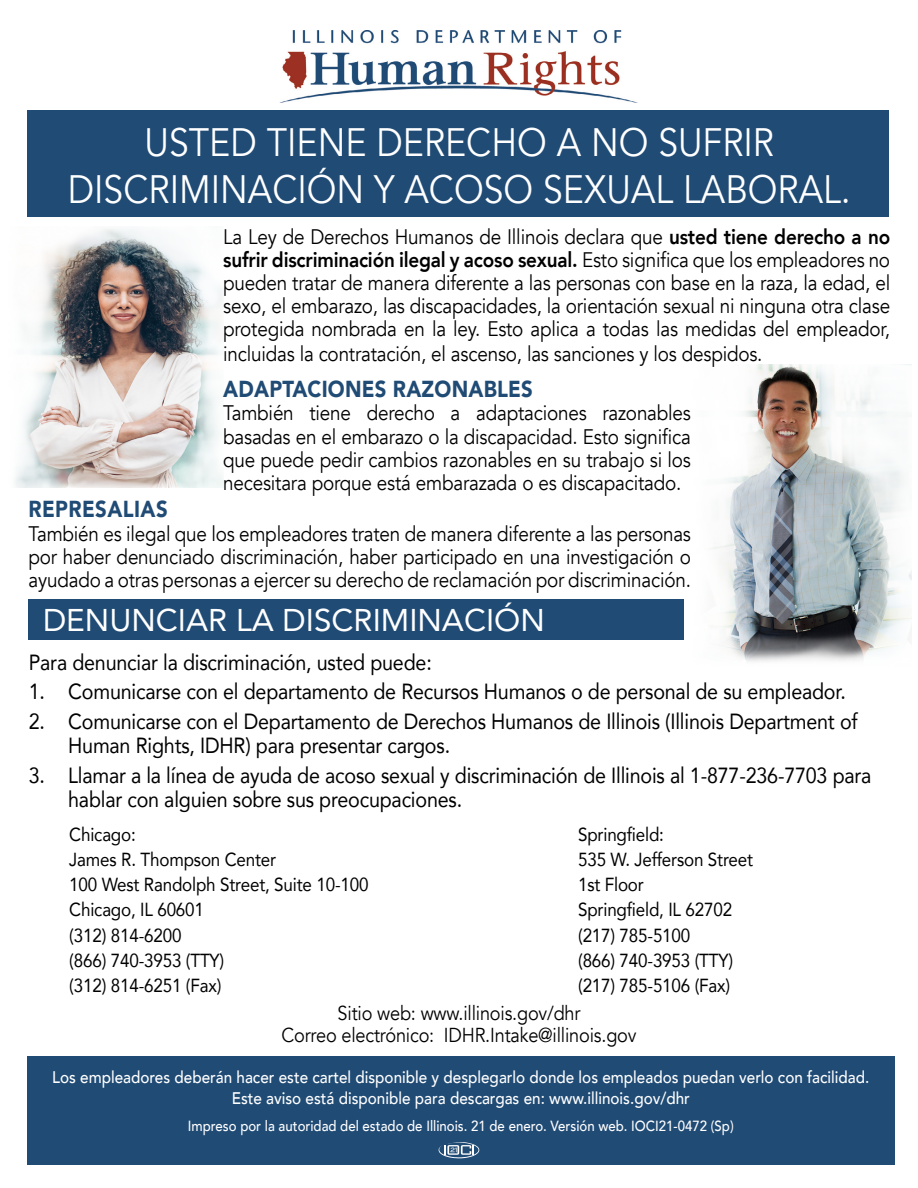
<style>
.page{position:relative;width:918px;height:1188px;background:#fff}
.page>*{position:absolute;margin:0;border:0;box-sizing:border-box;transform-origin:0 0}
.t1{font:39.6px/47.5px "Avenir";color:#fff;text-align:center;scale:.9 1}
.t2{font:31.35px "Avenir";color:#fff}
.t3{font:900 23.1px "Avenir";letter-spacing:.01em;color:#204b75;scale:.88 1}
.t4{font:21.9px/24.2px "Avenir";letter-spacing:-.01em;color:#000;scale:.9 1}
.t5{font:21px/23.1px "Avenir";letter-spacing:-.01em;color:#000;text-align:justify;scale:.9 1}
.t6{font:20.1px/22.4px "Avenir";letter-spacing:-.01em;color:#000;text-align:center;scale:.9 1}
.t7{font:18.9px/25.2px "Avenir";letter-spacing:-.01em;color:#000;scale:.9 1}
.t8{font:500 16.8px/21.5px "Avenir";color:#fff;text-align:center;scale:.91 1}
.t9{font:500 14.7px "Avenir";color:#fff;scale:.9 1}
.s1{font-weight:800}
</style>
<div class="page">
<div style="left:27px;top:1056px;width:868px;height:109px;background:#204b75"></div>
<div style="left:27px;top:110px;width:862px;height:106px;background:#204b75"></div>
<img style="left:15px;top:229px;width:208px;height:259px">
<img style="left:711px;top:365px;width:201px;height:297px">
<div style="left:28px;top:599px;width:656px;height:41px;background:#204b75"></div>
<img style="left:279px;top:30px;width:358px;height:73px">
<svg style="left:439px;top:1142px;width:40px;height:16px"></svg>
<h1 class="t1" style="left:68px;top:119px;width:871px">USTED TIENE DERECHO A NO SUFRIR<br>DISCRIMINACIÓN Y ACOSO SEXUAL LABORAL.</h1>
<p class="t5" style="left:223px;top:225px;width:743px">La Ley de Derechos Humanos de Illinois declara que <span class="s1">usted tiene derecho a no sufrir discriminación ilegal y acoso sexual.</span> Esto significa que los empleadores no pueden tratar de manera diferente a las personas con base en la raza, la edad, el sexo, el embarazo, las discapacidades, la orientación sexual ni ninguna otra clase protegida nombrada en la ley. Esto aplica a todas las medidas del empleador,</p>
<p class="t5" style="left:223px;top:343px;width:601px">incluidas la contratación, el ascenso, las sanciones y los despidos.</p>
<p class="t3" style="left:223px;top:369px;width:353px">ADAPTACIONES RAZONABLES</p>
<p class="t5" style="left:223px;top:402px;width:521px">También tiene derecho a adaptaciones razonables basadas en el embarazo o la discapacidad. Esto significa que puede pedir cambios razonables en su trabajo si los necesitara porque está embarazada o es discapacitado.</p>
<p class="t3" style="left:28px;top:490px;width:160px">REPRESALIAS</p>
<p class="t5" style="left:28px;top:522px;width:738px">También es ilegal que los empleadores traten de manera diferente a las personas por haber denunciado discriminación, haber participado en una investigación o ayudado a otras personas a ejercer su derecho de reclamación por discriminación.</p>
<h2 class="t2" style="left:43px;top:595px;width:503px">DENUNCIAR LA DISCRIMINACIÓN</h2>
<p class="t4" style="left:29px;top:650px;width:449px">Para denunciar la discriminación, usted puede:</p>
<p class="t4" style="left:29px;top:679px;width:909px">1. Comunicarse con el departamento de Recursos Humanos o de personal de su empleador.</p>
<p class="t4" style="left:68px;top:709px;width:879px;text-indent:-39px">2. Comunicarse con el Departamento de Derechos Humanos de Illinois (Illinois Department of<br>Human Rights, IDHR) para presentar cargos.</p>
<p class="t4" style="left:68px;top:762px;width:894px;text-indent:-39px">3. Llamar a la línea de ayuda de acoso sexual y discriminación de Illinois al 1-877-236-7703 para hablar con alguien sobre sus preocupaciones.</p>
<p class="t7" style="left:69px;top:821px;width:334px">Chicago:<br>James R. Thompson Center<br>100 West Randolph Street, Suite 10-100<br>Chicago, IL 60601<br>(312) 814-6200<br>(866) 740-3953 (TTY)<br>(312) 814-6251 (Fax)</p>
<p class="t7" style="left:578px;top:821px;width:196px">Springfield:<br>535 W. Jefferson Street<br>1st Floor<br>Springfield, IL 62702 (217) 785-5100<br>(866) 740-3953 (TTY) (217) 785-5106 (Fax)</p>
<p class="t6" style="left:282px;top:1002px;width:396px">Sitio web: www.illinois.gov/dhr<br>Correo electrónico: IDHR.Intake@illinois.gov</p>
<p class="t8" style="left:52px;top:1065px;width:900px">Los empleadores deberán hacer este cartel disponible y desplegarlo donde los empleados puedan verlo con facilidad.<br>Este aviso está disponible para descargas en: www.illinois.gov/dhr</p>
<p class="t9" style="left:188px;top:1113px;width:608px">Impreso por la autoridad del estado de Illinois. 21 de enero. Versión web. IOCI21-0472 (Sp)</p>
</div>
